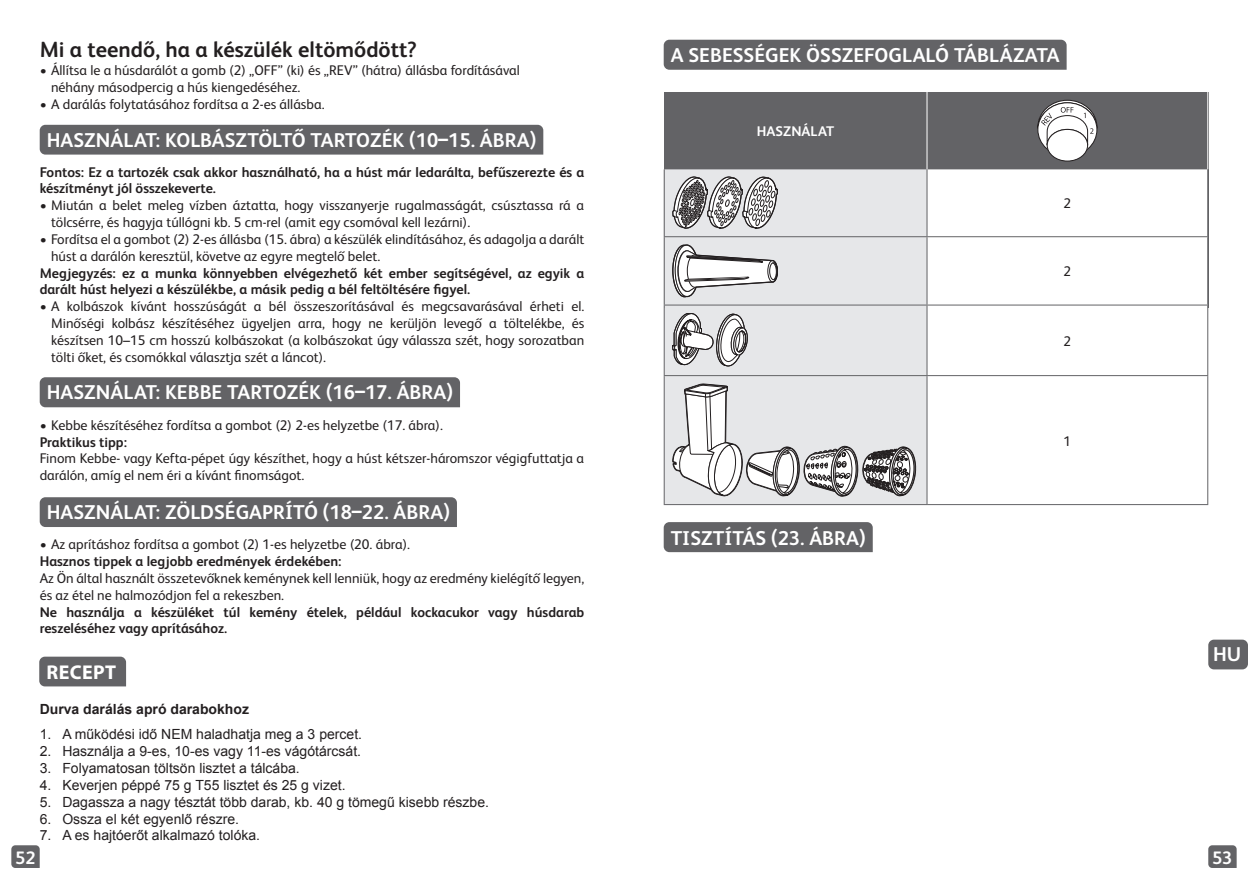
<style>
.page{position:relative;width:1248px;height:885px;background:#fff}
.page>*{position:absolute;margin:0;border:0;box-sizing:border-box;transform-origin:0 0}
.t1{font:700 22px "FS Albert Pro";color:#231f20}
.t2{font:700 20px "FS Albert Pro";color:#fff}
.t3{font:700 20px "Myriad Pro";letter-spacing:.02em;color:#fff}
.t4{font:700 18px "FS Albert Pro";color:#fff}
.t5{font:14px/16.8px "FS Albert Pro";color:#231f20}
.t6{font:700 14px/16.8px "FS Albert Pro";color:#231f20}
.t7{font:14px "Arial";color:#231f20}
.t8{font:700 14px "Arial";color:#231f20}
.t9{font:700 14px "FS Albert Pro";color:#fff}
</style>
<div class="page">
<svg style="left:1208px;top:845px;width:28px;height:22px"></svg>
<svg style="left:11px;top:845px;width:29px;height:22px"></svg>
<div style="left:1208px;top:639px;width:39px;height:30px;background:#636366;border-radius:6px"></div>
<div style="left:40px;top:125px;width:503px;height:29px;background:#636366"></div>
<div style="left:40px;top:377px;width:420px;height:30px;background:#636366"></div>
<div style="left:40px;top:497px;width:417px;height:30px;background:#636366"></div>
<div style="left:663px;top:40px;width:403px;height:30px;background:#636366"></div>
<div style="left:663px;top:92px;width:545px;height:215px;background:#636366"></div>
<div style="left:664px;top:169px;width:262px;height:335px;background:#e6e7e9"></div>
<svg style="left:927px;top:169px;width:280px;height:335px"></svg>
<hr style="left:926px;top:92px;width:1px;height:77px;background:#fff">
<hr style="left:1207px;top:92px;width:1px;height:77px;background:#fff">
<hr style="left:663px;top:236px;width:263px;height:1px;background:#636366">
<hr style="left:926px;top:236px;width:282px;height:1px;background:#636366">
<hr style="left:663px;top:304px;width:263px;height:1px;background:#636366">
<hr style="left:663px;top:305px;width:1px;height:70px;background:#636366">
<hr style="left:926px;top:304px;width:282px;height:1px;background:#636366">
<hr style="left:926px;top:305px;width:1px;height:70px;background:#636366">
<hr style="left:1207px;top:305px;width:1px;height:70px;background:#636366">
<hr style="left:663px;top:375px;width:263px;height:1px;background:#636366">
<hr style="left:663px;top:376px;width:1px;height:128px;background:#636366">
<hr style="left:926px;top:375px;width:282px;height:1px;background:#636366">
<hr style="left:926px;top:376px;width:1px;height:128px;background:#636366">
<hr style="left:1207px;top:376px;width:1px;height:128px;background:#636366">
<hr style="left:663px;top:504px;width:263px;height:1px;background:#636366">
<hr style="left:926px;top:504px;width:282px;height:1px;background:#636366">
<div style="left:1047px;top:129px;width:40px;height:32px;background:#fff;border-radius:50%"></div>
<div style="left:1046px;top:129px;width:41px;height:32px;border:1px solid #231f20;border-radius:50%"></div>
<svg style="left:1037px;top:100px;width:60px;height:52px"></svg>
<svg style="left:672px;top:176px;width:106px;height:53px"></svg>
<svg style="left:672px;top:245px;width:106px;height:52px"></svg>
<svg style="left:672px;top:313px;width:75px;height:53px"></svg>
<svg style="left:672px;top:383px;width:244px;height:113px"></svg>
<div style="left:663px;top:522px;width:209px;height:30px;background:#636366"></div>
<div style="left:39px;top:656px;width:87px;height:30px;background:#636366"></div>
<h1 class="t1" style="left:40px;top:34px;width:378px">Mi a teendő, ha a készülék eltömődött?</h1>
<p class="t5" style="left:51px;top:61px;width:470px;text-indent:-11px">• Állítsa le a húsdarálót a gomb (2) „OFF” (ki) és „REV” (hátra) állásba fordításával néhány másodpercig a hús kiengedéséhez.</p>
<p class="t5" style="left:40px;top:94px;width:286px">• A darálás folytatásához fordítsa a 2-es állásba.</p>
<h2 class="t2" style="left:47px;top:126px;width:491px">HASZNÁLAT: KOLBÁSZTÖLTŐ TARTOZÉK (10–15. ÁBRA)</h2>
<p class="t6" style="left:40px;top:163px;width:546px">Fontos: Ez a tartozék csak akkor használható, ha a húst már ledarálta, befűszerezte és a készítményt jól összekeverte.</p>
<p class="t5" style="left:51px;top:196px;width:534px;text-indent:-11px">• Miután a belet meleg vízben áztatta, hogy visszanyerje rugalmasságát, csúsztassa rá a tölcsérre, és hagyja túllógni kb. 5 cm-rel (amit egy csomóval kell lezárni).</p>
<p class="t5" style="left:51px;top:230px;width:534px;text-indent:-11px">• Fordítsa el a gombot (2) 2-es állásba (15. ábra) a készülék elindításához, és adagolja a darált húst a darálón keresztül, követve az egyre megtelő belet.</p>
<p class="t6" style="left:40px;top:263px;width:546px">Megjegyzés: ez a munka könnyebben elvégezhető két ember segítségével, az egyik a darált húst helyezi a készülékbe, a másik pedig a bél feltöltésére figyel.</p>
<p class="t5" style="left:51px;top:297px;width:534px;text-align:justify;text-indent:-11px">• A kolbászok kívánt hosszúságát a bél összeszorításával és megcsavarásával érheti el.<br>Minőségi kolbász készítéséhez ügyeljen arra, hogy ne kerüljön levegő a töltelékbe, és készítsen 10–15 cm hosszú kolbászokat (a kolbászokat úgy válassza szét, hogy sorozatban tölti őket, és csomókkal választja szét a láncot).</p>
<h2 class="t2" style="left:47px;top:378px;width:407px">HASZNÁLAT: KEBBE TARTOZÉK (16–17. ÁBRA)</h2>
<p class="t5" style="left:40px;top:415px;width:405px">• Kebbe készítéséhez fordítsa a gombot (2) 2-es helyzetbe (17. ábra).</p>
<p class="t6" style="left:40px;top:432px;width:89px">Praktikus tipp:</p>
<p class="t5" style="left:40px;top:449px;width:546px">Finom Kebbe- vagy Kefta-pépet úgy készíthet, hogy a húst kétszer-háromszor végigfuttatja a darálón, amíg el nem éri a kívánt finomságot.</p>
<h2 class="t2" style="left:47px;top:498px;width:404px">HASZNÁLAT: ZÖLDSÉGAPRÍTÓ (18–22. ÁBRA)</h2>
<p class="t5" style="left:40px;top:535px;width:372px">• Az aprításhoz fordítsa a gombot (2) 1-es helyzetbe (20. ábra).</p>
<p class="t6" style="left:40px;top:552px;width:303px">Hasznos tippek a legjobb eredmények érdekében:</p>
<p class="t5" style="left:40px;top:568px;width:546px">Az Ön által használt összetevőknek keménynek kell lenniük, hogy az eredmény kielégítő legyen, és az étel ne halmozódjon fel a rekeszben.</p>
<p class="t6" style="left:40px;top:602px;width:546px">Ne használja a készüléket túl kemény ételek, például kockacukor vagy húsdarab reszeléséhez vagy aprításához.</p>
<h2 class="t3" style="left:47px;top:659px;width:71px">RECEPT</h2>
<p class="t8" style="left:40px;top:699px;width:211px">Durva darálás apró darabokhoz</p>
<p class="t7" style="left:40px;top:725px;width:324px">1. A működési idő NEM haladhatja meg a 3 percet.</p>
<p class="t7" style="left:40px;top:742px;width:323px">2. Használja a 9-es, 10-es vagy 11-es vágótárcsát.</p>
<p class="t7" style="left:40px;top:759px;width:262px">3. Folyamatosan töltsön lisztet a tálcába.</p>
<p class="t7" style="left:40px;top:775px;width:307px">4. Keverjen péppé 75 g T55 lisztet és 25 g vizet.</p>
<p class="t7" style="left:40px;top:792px;width:451px">5. Dagassza a nagy tésztát több darab, kb. 40 g tömegű kisebb részbe.</p>
<p class="t7" style="left:40px;top:809px;width:201px">6. Ossza el két egyenlő részre.</p>
<p class="t7" style="left:40px;top:826px;width:222px">7. A es hajtóerőt alkalmazó tolóka.</p>
<h2 class="t2" style="left:670px;top:41px;width:390px">A SEBESSÉGEK ÖSSZEFOGLALÓ TÁBLÁZATA</h2>
<p class="t9" style="left:757px;top:121px;width:79px">HASZNÁLAT</p>
<h2 class="t2" style="left:670px;top:524px;width:196px">TISZTÍTÁS (23. ÁBRA)</h2>
<p class="t5" style="left:1063px;top:194px;width:9px">2</p>
<p class="t5" style="left:1063px;top:262px;width:9px">2</p>
<p class="t5" style="left:1063px;top:331px;width:9px">2</p>
<p class="t5" style="left:1063px;top:431px;width:9px">1</p>
<h2 class="t2" style="left:1212px;top:639px;width:30px">HU</h2>
<p class="t4" style="left:15px;top:844px;width:22px">52</p>
<p class="t4" style="left:1211px;top:844px;width:22px">53</p>
</div>
